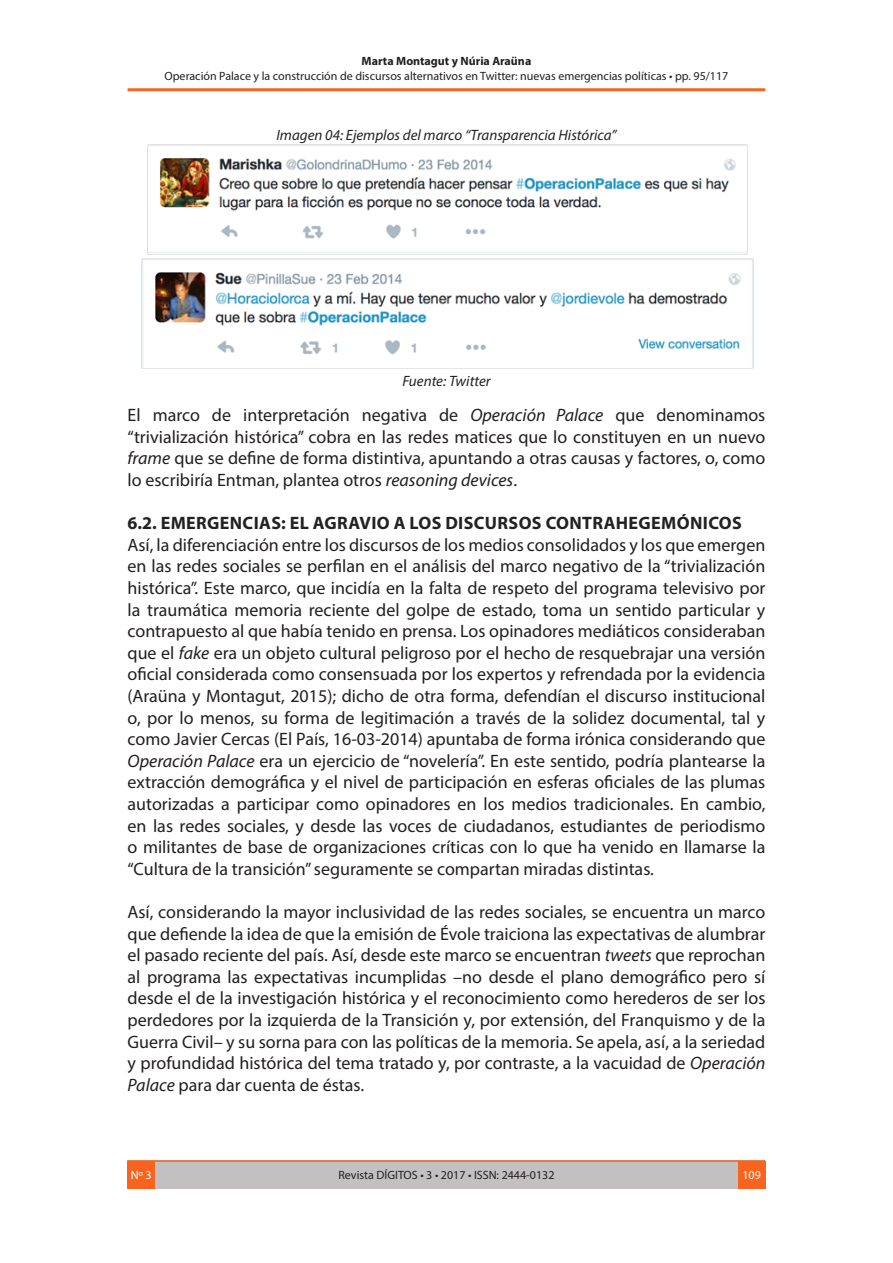
<style>
.page{position:relative;width:893px;height:1263px;background:#fff}
.page>*{position:absolute;margin:0;border:0;box-sizing:border-box;transform-origin:0 0}
.t1{font:18px/21.6px "Myriad Pro";color:#231f20;text-align:justify}
.t2{font:700 18px "Myriad Pro";letter-spacing:.02em;color:#222}
.t3{font:italic 15px "Myriad Pro";color:#222}
.t4{font:12px "Myriad Pro";color:#231f20}
.t5{font:700 12px "Myriad Pro";color:#231f20}
.t6{font:12px "Myriad Pro";color:#fff}
.s1{font-style:italic}
</style>
<div class="page">
<div style="left:128px;top:1160px;width:637px;height:29px;background:#c2c0c1"></div>
<hr style="left:128px;top:1160px;width:637px;height:2px;background:#f86420">
<hr style="left:128px;top:88px;width:637px;height:3px;background:#f86420">
<div style="left:128px;top:1161px;width:27px;height:27px;background:#f86420"></div>
<div style="left:738px;top:1161px;width:27px;height:27px;background:#f86420"></div>
<img style="left:147px;top:145px;width:600px;height:109px">
<img style="left:142px;top:258px;width:611px;height:110px">
<p class="t5" style="left:362px;top:53px;width:171px">Marta Montagut y Núria Araüna</p>
<p class="t4" style="left:165px;top:68px;width:565px">Operación Palace y la construcción de discursos alternativos en Twitter: nuevas emergencias políticas • pp. 95/117</p>
<p class="t3" style="left:276px;top:126px;width:341px">Imagen 04: Ejemplos del marco “Transparencia Histórica”</p>
<p class="t3" style="left:402px;top:372px;width:90px">Fuente: Twitter</p>
<p class="t1" style="left:128px;top:404px;width:639px">El marco de interpretación negativa de <span class="s1">Operación Palace</span> que denominamos “trivialización histórica” cobra en las redes matices que lo constituyen en un nuevo <span class="s1">frame</span> que se define de forma distintiva, apuntando a otras causas y factores, o, como lo escribiría Entman, plantea otros <span class="s1">reasoning devices</span>.</p>
<p class="t2" style="left:128px;top:511px;width:616px">6.2. EMERGENCIAS: EL AGRAVIO A LOS DISCURSOS CONTRAHEGEMÓNICOS</p>
<p class="t1" style="left:128px;top:534px;width:639px">Así, la diferenciación entre los discursos de los medios consolidados y los que emergen en las redes sociales se perfilan en el análisis del marco negativo de la “trivialización histórica”. Este marco, que incidía en la falta de respeto del programa televisivo por la traumática memoria reciente del golpe de estado, toma un sentido particular y contrapuesto al que había tenido en prensa. Los opinadores mediáticos consideraban que el <span class="s1">fake</span> era un objeto cultural peligroso por el hecho de resquebrajar una versión oficial considerada como consensuada por los expertos y refrendada por la evidencia (Araüna y Montagut, 2015); dicho de otra forma, defendían el discurso institucional o, por lo menos, su forma de legitimación a través de la solidez documental, tal y como Javier Cercas (El País, 16-03-2014) apuntaba de forma irónica considerando que <span class="s1">Operación Palace</span> era un ejercicio de “novelería”. En este sentido, podría plantearse la extracción demográfica y el nivel de participación en esferas oficiales de las plumas autorizadas a participar como opinadores en los medios tradicionales. En cambio, en las redes sociales, y desde las voces de ciudadanos, estudiantes de periodismo o militantes de base de organizaciones críticas con lo que ha venido en llamarse la “Cultura de la transición” seguramente se compartan miradas distintas.</p>
<p class="t1" style="left:128px;top:901px;width:639px">Así, considerando la mayor inclusividad de las redes sociales, se encuentra un marco que defiende la idea de que la emisión de Évole traiciona las expectativas de alumbrar el pasado reciente del país. Así, desde este marco se encuentran <span class="s1">tweets</span> que reprochan al programa las expectativas incumplidas –no desde el plano demográfico pero sí desde el de la investigación histórica y el reconocimiento como herederos de ser los perdedores por la izquierda de la Transición y, por extensión, del Franquismo y de la Guerra Civil– y su sorna para con las políticas de la memoria. Se apela, así, a la seriedad y profundidad histórica del tema tratado y, por contraste, a la vacuidad de <span class="s1">Operación Palace</span> para dar cuenta de éstas.</p>
<p class="t4" style="left:338px;top:1167px;width:218px">Revista DÍGITOS • 3 • 2017 • ISSN: 2444-0132</p>
<p class="t6" style="left:131px;top:1168px;width:22px">Nº 3</p>
<p class="t6" style="left:742px;top:1168px;width:20px">109</p>
</div>
